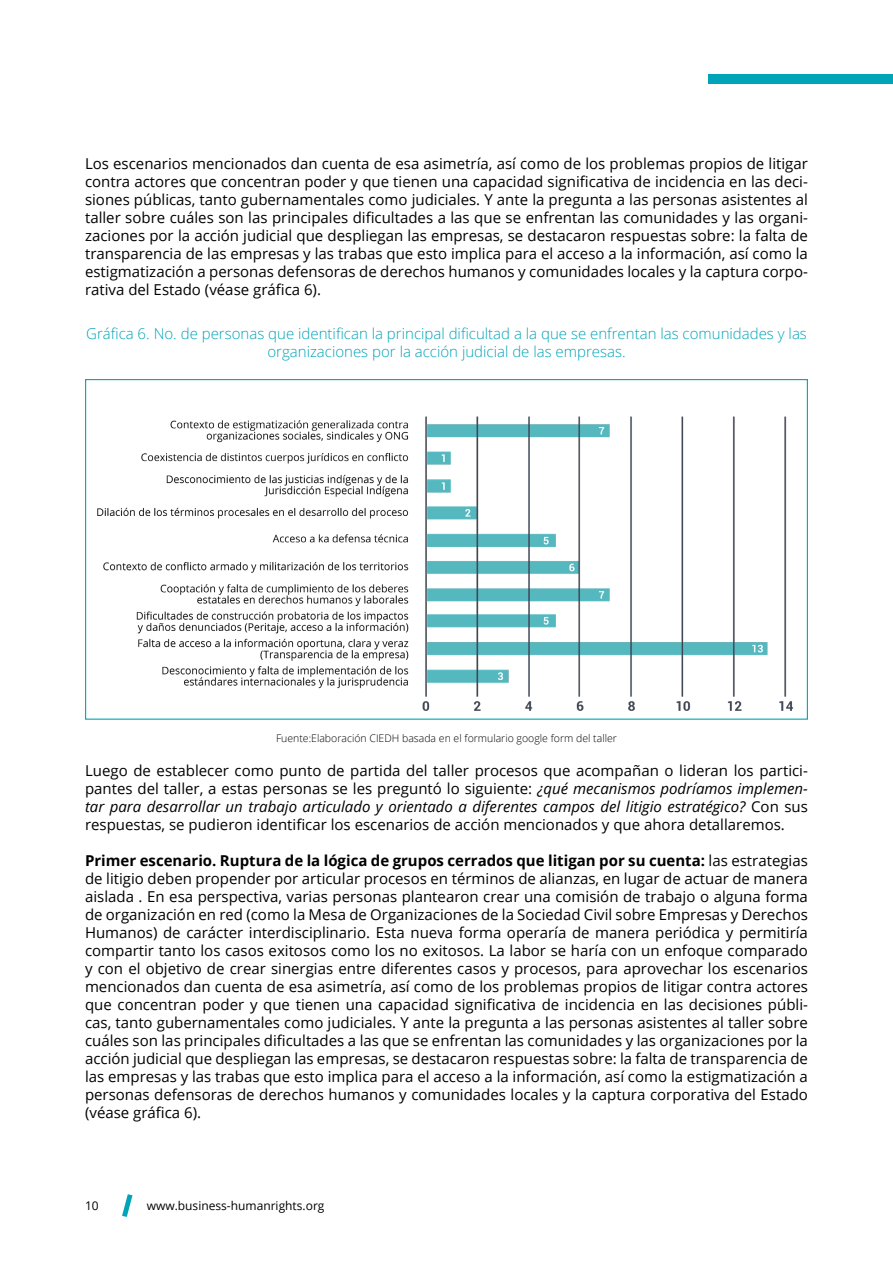
<style>
.page{position:relative;width:893px;height:1263px;background:#fff}
.page>*{position:absolute;margin:0;border:0;box-sizing:border-box;transform-origin:0 0}
.t1{font:15px/18px "Open Sans";color:#000;text-align:justify}
.t2{font:300 15px/18px "Open Sans";color:#00a4b9;text-align:center}
.t3{font:12px "Open Sans";color:#000}
.t4{font:300 10.5px "Open Sans";color:#000}
.s1{font-style:italic}
.s2{font-weight:700}
</style>
<div class="page">
<svg style="left:122px;top:1194px;width:10px;height:23px"></svg>
<div style="left:708px;top:74px;width:185px;height:9px;background:#00a4b9"></div>
<img style="left:97px;top:416px;width:697px;height:295px">
<p class="t1" style="left:85px;top:155px;width:724px">Los escenarios mencionados dan cuenta de esa asimetría, así como de los problemas propios de litigar contra actores que concentran poder y que tienen una capacidad significativa de incidencia en las deci&shy;siones públicas, tanto gubernamentales como judiciales. Y ante la pregunta a las personas asistentes al taller sobre cuáles son las principales dificultades a las que se enfrentan las comunidades y las organi&shy;zaciones por la acción judicial que despliegan las empresas, se destacaron respuestas sobre: la falta de transparencia de las empresas y las trabas que esto implica para el acceso a la información, así como la estigmatización a personas defensoras de derechos humanos y comunidades locales y la captura corpo&shy;rativa del Estado (véase gráfica 6).</p>
<p class="t2" style="left:86px;top:324px;width:722px">Gráfica 6. No. de personas que identifican la principal dificultad a la que se enfrentan las comunidades y las organizaciones por la acción judicial de las empresas.</p>
<p class="t4" style="left:276px;top:731px;width:342px">Fuente:Elaboración CIEDH basada en el formulario google form del taller</p>
<p class="t1" style="left:85px;top:761px;width:724px">Luego de establecer como punto de partida del taller procesos que acompañan o lideran los partici&shy;pantes del taller, a estas personas se les preguntó lo siguiente: <span class="s1">¿qué mecanismos podríamos implemen&shy;tar para desarrollar un trabajo articulado y orientado a diferentes campos del litigio estratégico?</span> Con sus respuestas, se pudieron identificar los escenarios de acción mencionados y que ahora detallaremos.</p>
<p class="t1" style="left:85px;top:851px;width:724px"><span class="s2">Primer escenario. Ruptura de la lógica de grupos cerrados que litigan por su cuenta:</span> las estrategias de litigio deben propender por articular procesos en términos de alianzas, en lugar de actuar de manera aislada . En esa perspectiva, varias personas plantearon crear una comisión de trabajo o alguna forma de organización en red (como la Mesa de Organizaciones de la Sociedad Civil sobre Empresas y Derechos Humanos) de carácter interdisciplinario. Esta nueva forma operaría de manera periódica y permitiría compartir tanto los casos exitosos como los no exitosos. La labor se haría con un enfoque comparado y con el objetivo de crear sinergias entre diferentes casos y procesos, para aprovechar los escenarios mencionados dan cuenta de esa asimetría, así como de los problemas propios de litigar contra actores que concentran poder y que tienen una capacidad significativa de incidencia en las decisiones públi&shy;cas, tanto gubernamentales como judiciales. Y ante la pregunta a las personas asistentes al taller sobre cuáles son las principales dificultades a las que se enfrentan las comunidades y las organizaciones por la acción judicial que despliegan las empresas, se destacaron respuestas sobre: la falta de transparencia de las empresas y las trabas que esto implica para el acceso a la información, así como la estigmatización a personas defensoras de derechos humanos y comunidades locales y la captura corporativa del Estado (véase gráfica 6).</p>
<p class="t3" style="left:85px;top:1197px;width:15px">10</p>
<p class="t3" style="left:147px;top:1197px;width:179px">www.business-humanrights.org</p>
</div>
